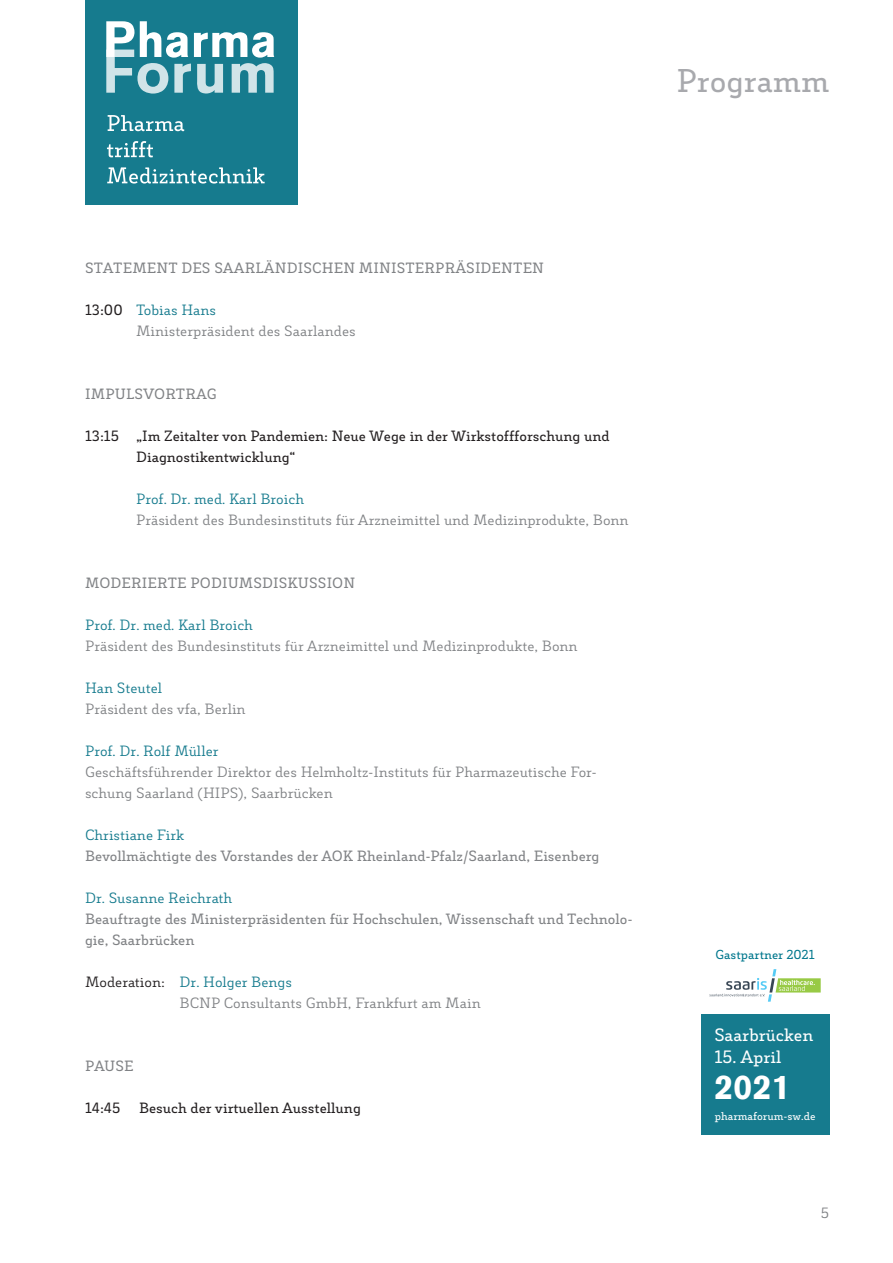
<style>
.page{position:relative;width:893px;height:1263px;background:#fff}
.page>*{position:absolute;margin:0;border:0;box-sizing:border-box;transform-origin:0 0}
.t1{font:900 33.45px "Akzidenz Grotesk";color:#fff}
.Kapitel{font:600 31.5px "Decour";color:#a8a9ad}
.t2{font:600 17.1px "Decour";color:#fff}
.funktion{font:14.25px/21px "Decour";color:#808285}
.funktion-2{font:600 14.25px/21px "Decour";color:#808285}
.Uhrzeit{font:600 14.25px/21px "Decour";color:#231f20}
.Name{font:14.25px "Decour";color:#167b8e}
.Programmpunkt{font:600 14.25px "Decour";letter-spacing:.01em;color:#808285}
.Uhrzeit-2{font:14.25px/21px "Decour";color:#808285}
.Name-2{font:14.25px "Decour";color:#808285}
.Funktion{font:14.25px "Decour";color:#808285}
.t3{font:600 12.45px "Decour";color:#01778d}
.t4{font:600 10.95px "Decour";color:#fff}
.s1{font-weight:600;color:#231f20}
.s2{color:#167b8e}
.s3{color:#231f20}
</style>
<div class="page">
<div style="left:85px;top:0;width:213px;height:205px;background:#167b8e"></div>
<svg style="left:106px;top:21px;width:168px;height:73px"></svg>
<svg style="left:107px;top:167px;width:158px;height:17px"></svg>
<svg style="left:107px;top:141px;width:46px;height:16px"></svg>
<svg style="left:108px;top:115px;width:76px;height:16px"></svg>
<div style="left:701px;top:1014px;width:128px;height:120px;background:#167b8e"></div>
<svg style="left:709px;top:969px;width:112px;height:33px"></svg>
<p class="Kapitel" style="left:676px;top:61px;width:154px">Programm</p>
<p class="Programmpunkt" style="left:85px;top:259px;width:460px">STATEMENT DES SAARLÄNDISCHEN MINISTERPRÄSIDENTEN</p>
<p class="Uhrzeit-2" style="left:136px;top:299px;width:221px;text-indent:-51px"><span class="s1">13:00</span> <span class="s2">Tobias Hans<br></span>Ministerpräsident des Saarlandes</p>
<p class="Programmpunkt" style="left:85px;top:385px;width:133px">IMPULSVORTRAG</p>
<p class="Uhrzeit" style="left:136px;top:425px;width:475px;text-indent:-51px">13:15 „Im Zeitalter von Pandemien: Neue Wege in der Wirkstoffforschung und<br>Diagnostikentwicklung“</p>
<p class="Name" style="left:136px;top:490px;width:169px">Prof. Dr. med. Karl Broich</p>
<p class="funktion" style="left:136px;top:509px;width:494px">Präsident des Bundesinstituts für Arzneimittel und Medizinprodukte, Bonn</p>
<p class="Programmpunkt" style="left:85px;top:574px;width:272px">MODERIERTE PODIUMSDISKUSSION</p>
<p class="Name" style="left:85px;top:616px;width:169px">Prof. Dr. med. Karl Broich</p>
<p class="funktion" style="left:85px;top:635px;width:494px">Präsident des Bundesinstituts für Arzneimittel und Medizinprodukte, Bonn</p>
<p class="Name" style="left:85px;top:679px;width:79px">Han Steutel</p>
<p class="Funktion" style="left:85px;top:700px;width:162px">Präsident des vfa, Berlin</p>
<p class="funktion" style="left:85px;top:740px;width:513px"><span class="s2">Prof. Dr. Rolf Müller<br></span>Geschäftsführender Direktor des Helmholtz-Instituts für Pharmazeutische For&shy;schung Saarland (HIPS), Saarbrücken</p>
<p class="Name" style="left:85px;top:826px;width:101px">Christiane Firk</p>
<p class="funktion-2" style="left:85px;top:845px;width:516px">Bevollmächtigte des Vorstandes der AOK Rheinland-Pfalz/Saarland, Eisenberg</p>
<p class="Name" style="left:85px;top:889px;width:149px">Dr. Susanne Reichrath</p>
<p class="funktion-2" style="left:85px;top:908px;width:549px">Beauftragte des Ministerpräsidenten für Hochschulen, Wissenschaft und Technolo&shy;gie, Saarbrücken</p>
<p class="Name" style="left:85px;top:973px;width:208px"><span class="s3">Moderation:</span> Dr. Holger Bengs</p>
<p class="Name-2" style="left:180px;top:994px;width:303px">BCNP Consultants GmbH, Frankfurt am Main</p>
<p class="Programmpunkt" style="left:85px;top:1057px;width:50px">PAUSE</p>
<p class="Uhrzeit" style="left:85px;top:1097px;width:37px">14:45</p>
<p class="Uhrzeit" style="left:139px;top:1097px;width:223px">Besuch der virtuellen Ausstellung</p>
<p class="t3" style="left:715px;top:946px;width:101px">Gastpartner 2021</p>
<p class="t2" style="left:714px;top:1024px;width:101px">Saarbrücken</p>
<p class="t2" style="left:714px;top:1046px;width:68px">15. April</p>
<h1 class="t1" style="left:714px;top:1065px;width:78px">2021</h1>
<p class="t4" style="left:715px;top:1110px;width:102px">pharmaforum-sw.de</p>
<p class="funktion" style="left:821px;top:1202px;width:10px">5</p>
</div>
